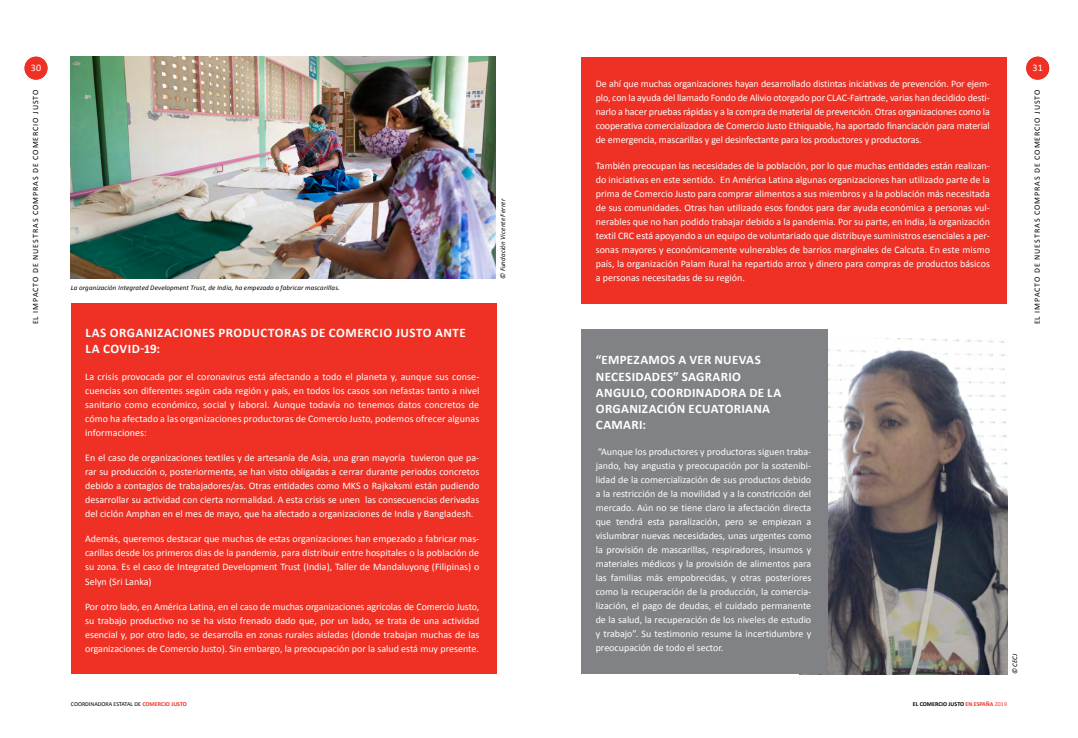
<style>
.page{position:relative;width:1078px;height:738px;background:#fff}
.page>*{position:absolute;margin:0;border:0;box-sizing:border-box;transform-origin:0 0}
.t1{font:700 13px/16px "Calibri";letter-spacing:.025em;color:#fff}
.t2{font:10px/14px "Calibri";color:#fff;text-align:justify}
.t3{font:8px "Calibri";letter-spacing:.11em;color:#000}
.t4{font:italic 7px "Calibri";letter-spacing:.015em;color:#000}
.t5{font:6px "Calibri";color:#000}
.t6{font:700 6px "Calibri";color:#000}
.s1{font-weight:700;color:#ee3124}
.s2{color:#ee3124}
.s3{font-weight:400;color:#ee3124}
</style>
<div class="page">
<div style="left:25px;top:57px;width:22px;height:23px;background:#ee3124;border-radius:50%"></div>
<div style="left:1025px;top:57px;width:23px;height:23px;background:#ee3124;border-radius:50%"></div>
<img style="left:71px;top:57px;width:425px;height:222px">
<img style="left:828px;top:338px;width:178px;height:335px">
<div style="left:581px;top:329px;width:247px;height:344px;background:#808285"></div>
<div style="left:71px;top:303px;width:425px;height:370px;background:#ee3124"></div>
<div style="left:581px;top:57px;width:425px;height:246px;background:#ee3124"></div>
<p class="t2" style="left:31px;top:60px;width:12px">30</p>
<p class="t3" style="left:31px;top:324px;width:235px;rotate:-90deg">El impacto de nuestras compras de Comercio Justo</p>
<p class="t4" style="left:71px;top:283px;width:270px">La organización Integrated Development Trust, de India, ha empezado a fabricar mascarillas.</p>
<h1 class="t1" style="left:85px;top:325px;width:380px">LAS ORGANIZACIONES PRODUCTORAS DE COMERCIO JUSTO ANTE<br>LA COVID-19:</h1>
<p class="t2" style="left:85px;top:368px;width:396px">La crisis provocada por el coronavirus está afectando a todo el planeta y, aunque sus conse&shy;cuencias son diferentes según cada región y país, en todos los casos son nefastas tanto a nivel sanitario como económico, social y laboral. Aunque todavía no tenemos datos concretos de cómo ha afectado a las organizaciones productoras de Comercio Justo, podemos ofrecer algunas informaciones:</p>
<p class="t2" style="left:85px;top:450px;width:395px">En el caso de organizaciones textiles y de artesanía de Asia, una gran mayoría tuvieron que pa&shy;rar su producción o, posteriormente, se han visto obligadas a cerrar durante periodos concretos debido a contagios de trabajadores/as. Otras entidades como M KS o Rajkaksmi están pudiendo desarrollar su actividad con cierta normalidad. A esta crisis se unen las consecuencias derivadas del ciclón Amphan en el mes de mayo, que ha afectado a organizaciones de I ndia y Bangladesh.</p>
<p class="t2" style="left:85px;top:531px;width:395px">Además, queremos destacar que muchas de estas organizaciones han empezado a fabricar mas&shy;carillas desde los primeros días de la pandemia, para distribuir entre hospitales o la población de su zona. Es el caso de I ntegrated Development Trust (I ndia), Taller de Mandaluyong (Filipinas) o Selyn (Sri Lanka)</p>
<p class="t2" style="left:85px;top:598px;width:395px">Por otro lado, en América Latina, en el caso de muchas organizaciones agrícolas de Comercio Justo, su trabajo productivo no se ha visto frenado dado que, por un lado, se trata de una actividad esencial y, por otro lado, se desarrolla en zonas rurales aisladas (donde trabajan muchas de las organizaciones de Comercio Justo). Sin embargo, la preocupación por la salud está muy presente.</p>
<p class="t5" style="left:71px;top:700px;width:117px">COORDINADORA ESTATAL DE <span class="s1">COMERCIO JUSTO</span></p>
<p class="t4" style="left:498px;top:279px;width:81px;rotate:-90deg">© Fundación Vicente Ferrer</p>
<p class="t2" style="left:595px;top:76px;width:396px">De ahí que muchas organizaciones hayan desarrollado distintas iniciativas de prevención. Por ejem&shy;plo, con la ayuda del llamado Fondo de Alivio otorgado por CLAC-Fairtrade, varias han decidido desti&shy;narlo a hacer pruebas rápidas y a la compra de material de prevención. Otras organizaciones como la cooperativa comercializadora de Comercio Justo Ethiquable, ha aportado financiación para material de emergencia, mascarillas y gel desinfectante para los productores y productoras.</p>
<p class="t2" style="left:595px;top:158px;width:396px">También preocupan las necesidades de la población, por lo que muchas entidades están realizan&shy;do iniciativas en este sentido. En América Latina algunas organizaciones han utilizado parte de la prima de Comercio Justo para comprar alimentos a sus miembros y a la población más necesitada de sus comunidades. Otras han utilizado esos fondos para dar ayuda económica a personas vul&shy;nerables que no han podido trabajar debido a la pandemia. Por su parte, en I ndia, la organización textil CRC está apoyando a un equipo de voluntariado que distribuye suministros esenciales a per&shy;sonas mayores y económicamente vulnerables de barrios marginales de Calcuta. En este mismo país, la organización Palam Rural ha repartido arroz y dinero para compras de productos básicos a personas necesitadas de su región.</p>
<h1 class="t1" style="left:595px;top:352px;width:187px">“EMPEZAMOS A VER NUEVAS<br>NECESIDADES” SAG RARIO<br>ANG ULO, COORDINADORA DE LA<br>ORGANIZACIÓN ECUATORIANA<br>CAMARI:</h1>
<p class="t2" style="left:595px;top:443px;width:217px">“Aunque los productores y productoras siguen traba&shy;jando, hay angustia y preocupación por la sostenibi&shy;lidad de la comercialización de sus productos debido a la restricción de la movilidad y a la constricción del mercado. Aún no se tiene claro la afectación directa que tendrá esta paralización, pero se empiezan a vislumbrar nuevas necesidades, unas urgentes como la provisión de mascarillas, respiradores, insumos y materiales médicos y la provisión de alimentos para las familias más empobrecidas, y otras posteriores como la recuperación de la producción, la comercia&shy;lización, el pago de deudas, el cuidado permanente de la salud, la recuperación de los niveles de estudio y trabajo”. Su testimonio resume la incertidumbre y preocupación de todo el sector.</p>
<p class="t4" style="left:1010px;top:673px;width:23px;rotate:-90deg">© CECJ</p>
<p class="t6" style="left:912px;top:700px;width:96px">EL COMERCIO JUSTO <span class="s2">EN ESPAÑA</span> <span class="s3">2019</span></p>
<p class="t2" style="left:1032px;top:60px;width:12px">31</p>
<p class="t3" style="left:1032px;top:324px;width:236px;rotate:-90deg">El impacto de nue stras compras de Comercio Justo</p>
</div>
